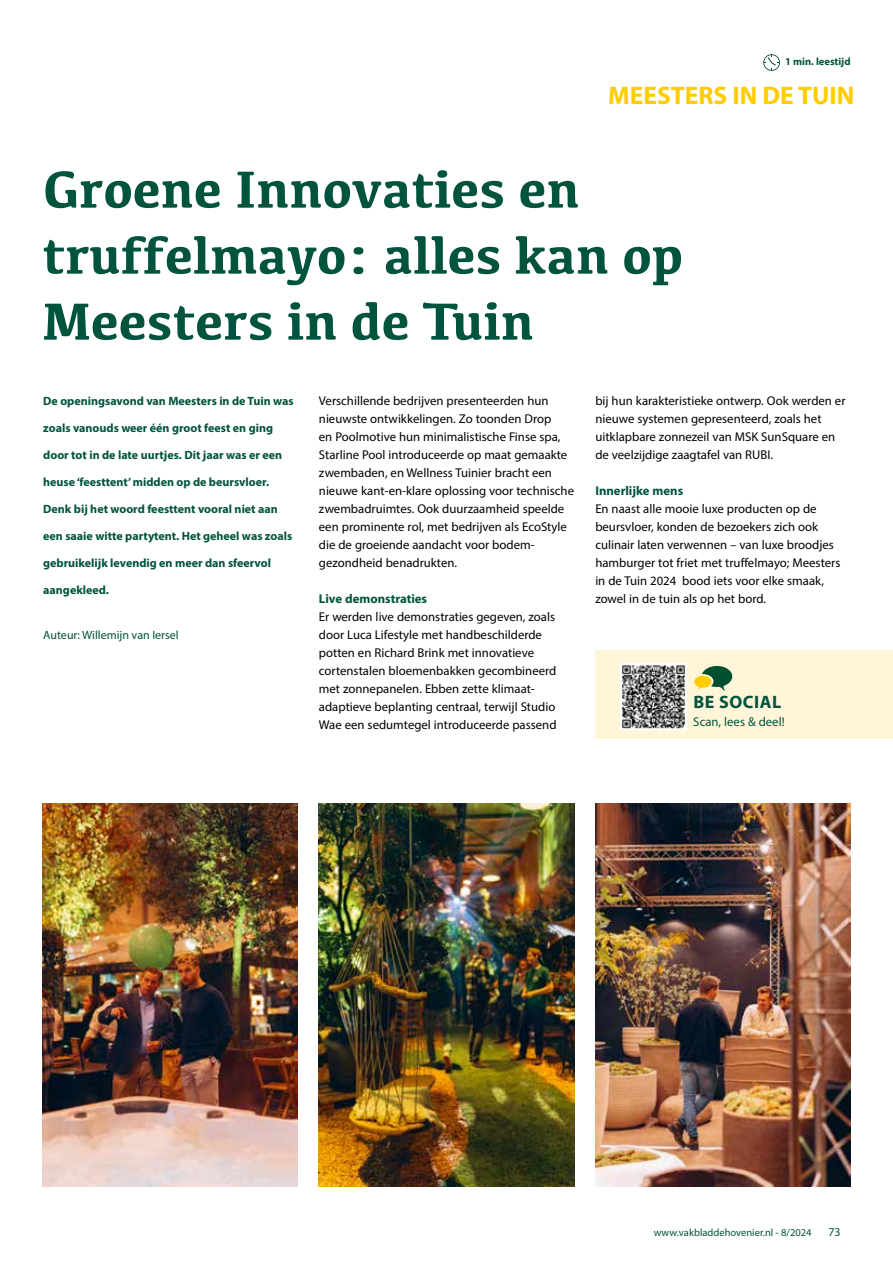
<style>
.page{position:relative;width:893px;height:1263px;background:#fff}
.page>*{position:absolute;margin:0;border:0;box-sizing:border-box;transform-origin:0 0}
.t1{font:700 54px/66px "Kefa";color:#00533d}
.t2{font:700 25.5px "Myriad Pro";color:#fc0}
.t3{font:700 18px "Myriad Pro";letter-spacing:.03em;color:#00533d}
.t4{font:12.75px/18px "Myriad Pro";color:#000}
.t5{font:700 12.75px "Myriad Pro";color:#00533d}
.t6{font:12.75px "Myriad Pro";color:#00533d}
.t7{font:700 12px "Myriad Pro";color:#00533d}
.t8{font:12px "Myriad Pro";color:#00533d}
.t9{font:10.5px "Myriad Pro";color:#00533d}
.t10{font:700 10.5px "Myriad Pro";color:#00533d}
</style>
<div class="page">
<img style="left:319px;top:804px;width:255px;height:382px">
<img style="left:595px;top:804px;width:255px;height:382px">
<img style="left:43px;top:804px;width:255px;height:382px">
<svg style="left:763px;top:54px;width:17px;height:17px"></svg>
<div style="left:595px;top:651px;width:298px;height:88px;background:#fff5d8"></div>
<img style="left:621px;top:664px;width:65px;height:65px">
<svg style="left:694px;top:666px;width:38px;height:26px"></svg>
<p class="t10" style="left:785px;top:55px;width:67px">1 min. leestijd</p>
<h2 class="t2" style="left:608px;top:79px;width:247px">MEESTERS IN DE TUIN</h2>
<h1 class="t1" style="left:43px;top:154px;width:642px">Groene Innovaties en truffelmayo: alles kan op<br>Meesters in de Tuin</h1>
<p class="t7" style="left:43px;top:393px;width:252px">De openingsavond van Meesters in de Tuin was</p>
<p class="t7" style="left:43px;top:420px;width:231px">zoals vanouds weer één groot feest en ging</p>
<p class="t7" style="left:43px;top:447px;width:240px">door tot in de late uurtjes. Dit jaar was er een</p>
<p class="t7" style="left:43px;top:474px;width:227px">heuse ‘feesttent’ midden op de beursvloer.</p>
<p class="t7" style="left:43px;top:501px;width:236px">Denk bij het woord feesttent vooral niet aan</p>
<p class="t7" style="left:43px;top:528px;width:250px">een saaie witte partytent. Het geheel was zoals</p>
<p class="t7" style="left:43px;top:555px;width:229px">gebruikelijk levendig en meer dan sfeervol</p>
<p class="t7" style="left:43px;top:582px;width:67px">aangekleed.</p>
<p class="t8" style="left:43px;top:628px;width:137px">Auteur: Willemijn van Iersel</p>
<p class="t4" style="left:319px;top:392px;width:257px">Verschillende bedrijven presenteerden hun nieuwste ontwikkelingen. Zo toonden Drop<br>en Poolmotive hun minimalistische Finse spa, Starline Pool introduceerde op maat gemaakte zwembaden, en Wellness Tuinier bracht een nieuwe kant-en-klare oplossing voor technische zwembadruimtes. Ook duurzaamheid speelde een prominente rol, met bedrijven als EcoStyle die de groeiende aandacht voor bodem&shy;gezondheid benadrukten.</p>
<p class="t5" style="left:319px;top:590px;width:110px">Live demonstraties</p>
<p class="t4" style="left:319px;top:608px;width:239px">Er werden live demonstraties gegeven, zoals door Luca Lifestyle met handbeschilderde potten en Richard Brink met innovatieve cortenstalen bloemenbakken gecombineerd met zonnepanelen. Ebben zette klimaat&shy;adaptieve beplanting centraal, terwijl Studio Wae een sedumtegel introduceerde passend</p>
<p class="t4" style="left:595px;top:392px;width:252px">bij hun karakteristieke ontwerp. Ook werden er nieuwe systemen gepresenteerd, zoals het uitklapbare zonnezeil van MSK SunSquare en de veelzijdige zaagtafel van RUBI.</p>
<p class="t5" style="left:595px;top:482px;width:89px">Innerlijke mens</p>
<p class="t4" style="left:595px;top:500px;width:247px">En naast alle mooie luxe producten op de beursvloer, konden de bezoekers zich ook culinair laten verwennen – van luxe broodjes hamburger tot friet met truffelmayo; Meesters in de Tuin 2024 bood iets voor elke smaak, zowel in de tuin als op het bord.</p>
<h3 class="t3" style="left:693px;top:690px;width:89px">BE SOCIAL</h3>
<p class="t6" style="left:693px;top:713px;width:93px">Scan, lees &amp; deel!</p>
<p class="t9" style="left:654px;top:1226px;width:159px">www.vakbladdehovenier.nl - 8/2024</p>
<p class="t8" style="left:828px;top:1224px;width:14px">73</p>
</div>
